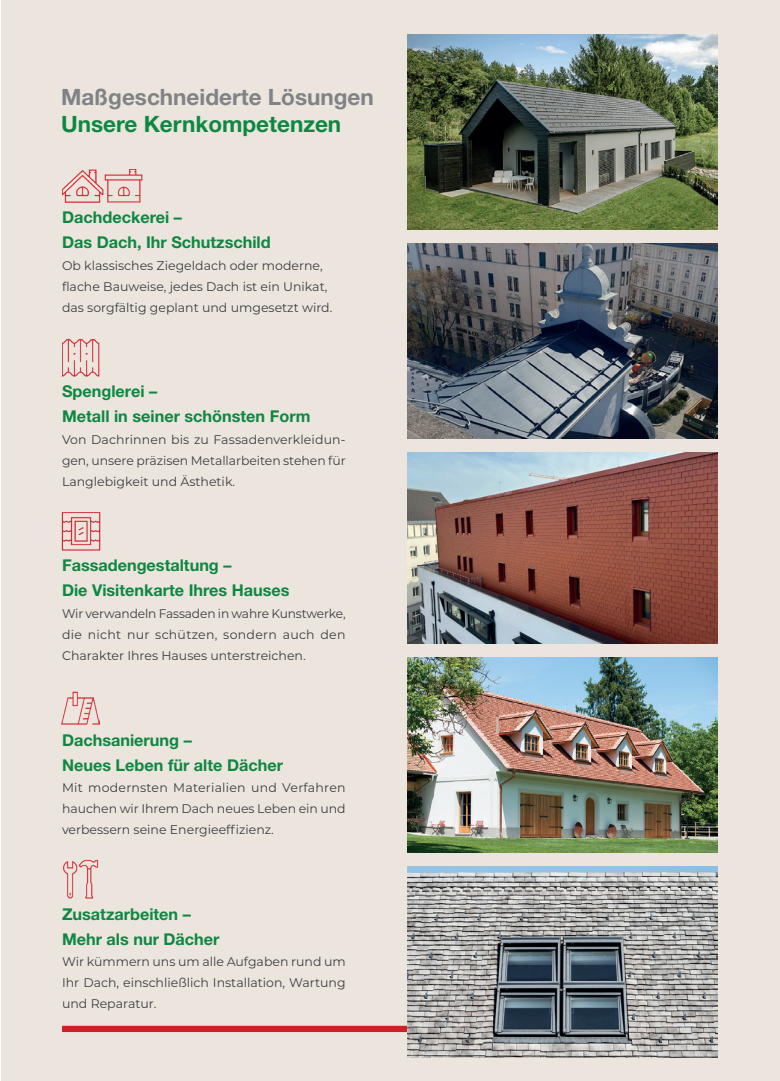
<style>
.page{position:relative;width:780px;height:1081px;background:#fff}
.page>*{position:absolute;margin:0;border:0;box-sizing:border-box;transform-origin:0 0}
.t1{font:700 22.5px "Helvetica Neue LT Std";color:#808285}
.t2{font:700 22.5px "Helvetica Neue LT Std";color:#0e8742}
.t3{font:700 16.25px/25px "Helvetica Neue LT Std";color:#0e8742}
.t4{font:12.5px/21.2px "Montserrat";color:#3e3e3f;text-align:justify}
</style>
<div class="page">
<div style="left:1px;top:0;width:779px;height:1081px;background:#ebe5de"></div>
<div style="left:62px;top:1026px;width:357px;height:6px;background:#cd2027"></div>
<img style="left:407px;top:452px;width:310px;height:191px">
<img style="left:407px;top:867px;width:310px;height:191px">
<img style="left:407px;top:34px;width:311px;height:195px">
<img style="left:62px;top:169px;width:41px;height:33px">
<img style="left:105px;top:169px;width:37px;height:33px">
<img style="left:62px;top:338px;width:38px;height:38px">
<img style="left:62px;top:512px;width:38px;height:38px">
<img style="left:63px;top:860px;width:36px;height:39px">
<img style="left:62px;top:691px;width:37px;height:34px">
<img style="left:407px;top:243px;width:310px;height:195px">
<img style="left:407px;top:658px;width:310px;height:194px">
<h1 class="t1" style="left:61px;top:83px;width:314px">Maßgeschneiderte Lösungen</h1>
<h1 class="t2" style="left:61px;top:110px;width:282px">Unsere Kernkompetenzen</h1>
<h2 class="t3" style="left:62px;top:205px;width:210px">Dachdeckerei –<br>Das Dach, Ihr Schutzschild</h2>
<p class="t4" style="left:62px;top:254px;width:272px;text-align:left">Ob klassisches Ziegeldach oder moderne, flache Bauweise, jedes Dach ist ein Unikat, das sorgfältig geplant und umgesetzt wird.</p>
<h2 class="t3" style="left:62px;top:379px;width:250px">Spenglerei –<br>Metall in seiner schönsten Form</h2>
<p class="t4" style="left:62px;top:428px;width:285px">Von Dachrinnen bis zu Fassadenverkleidun&shy;gen, unsere präzisen Metallarbeiten stehen für Langlebigkeit und Ästhetik.</p>
<h2 class="t3" style="left:62px;top:553px;width:229px">Fassadengestaltung –<br>Die Visitenkarte Ihres Hauses</h2>
<p class="t4" style="left:62px;top:602px;width:285px">Wir verwandeln Fassaden in wahre Kunstwerke, die nicht nur schützen, sondern auch den Charakter Ihres Hauses unterstreichen.</p>
<h2 class="t3" style="left:62px;top:727px;width:222px">Dachsanierung –<br>Neues Leben für alte Dächer</h2>
<p class="t4" style="left:62px;top:776px;width:285px">Mit modernsten Materialien und Verfahren hauchen wir Ihrem Dach neues Leben ein und verbessern seine Energieeffizienz.</p>
<h2 class="t3" style="left:62px;top:901px;width:159px">Zusatzarbeiten –<br>Mehr als nur Dächer</h2>
<p class="t4" style="left:62px;top:950px;width:285px">Wir kümmern uns um alle Aufgaben rund um Ihr Dach, einschließlich Installation, Wartung und Reparatur.</p>
</div>
